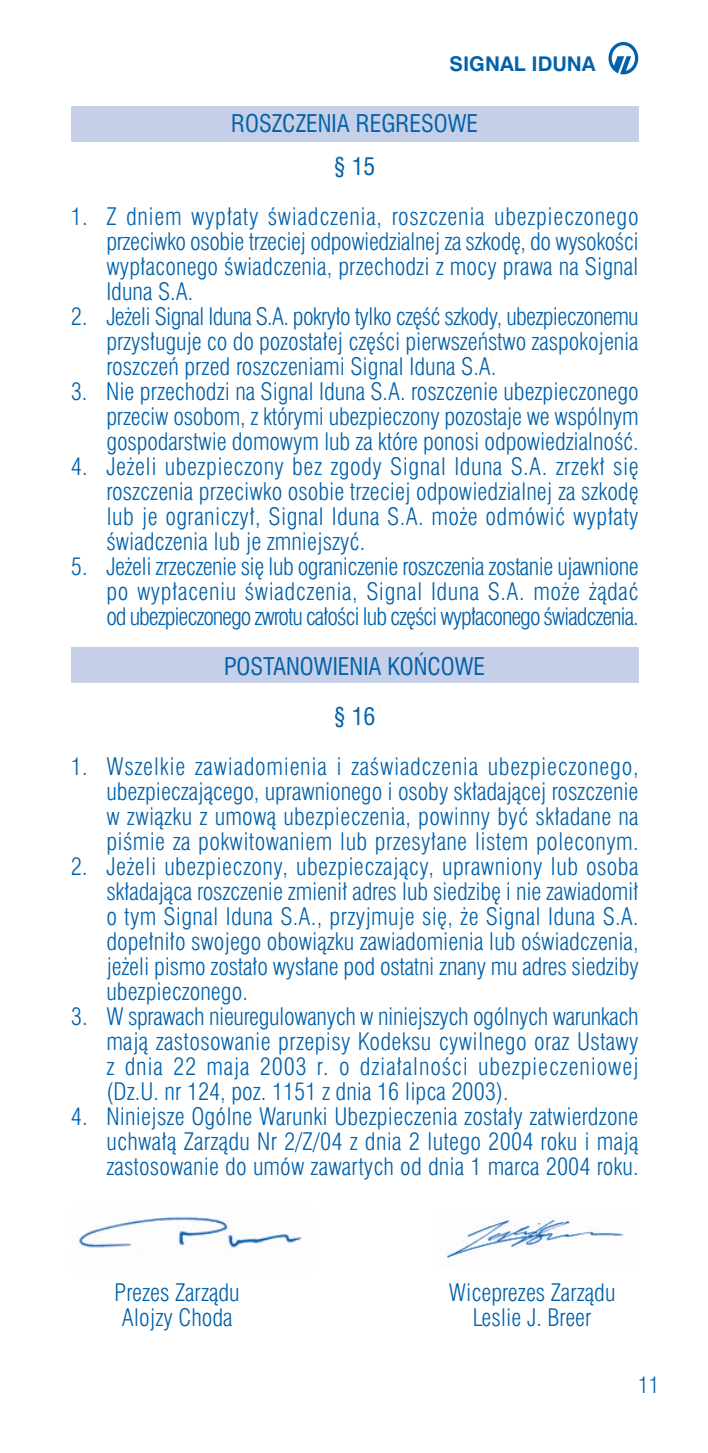
<style>
.page{position:relative;width:708px;height:1453px;background:#fff}
.page>*{position:absolute;margin:0;border:0;box-sizing:border-box;transform-origin:0 0}
.t1{font:300 condensed 23.75px/25px "Swiss 721 PL";color:#0161aa;text-align:justify}
.t2{font:condensed 23.75px/43px "Swiss 721 PL";color:#0161aa;text-align:center}
.t3{font:300 condensed 22.5px "Swiss 721 PL";color:#0161aa}
.t4{font:700 20.25px "Swiss 721 PL";color:#0161aa}
</style>
<div class="page">
<div style="left:71px;top:647px;width:567px;height:36px;background:#c5d0e8"></div>
<div style="left:71px;top:106px;width:567px;height:35px;background:#c5d0e8"></div>
<svg style="left:608px;top:42px;width:30px;height:32px"></svg>
<img style="left:77px;top:1216px;width:225px;height:33px">
<img style="left:447px;top:1216px;width:176px;height:43px">
<p class="t4" style="left:449px;top:57px;width:148px">SIGNAL IDUNA</p>
<p class="t2" style="left:231px;top:105px;width:248px">ROSZCZENIA REGRESOWE § 15</p>
<p class="t1" style="left:106px;top:207px;width:533px;text-indent:-35px">1. Z dniem wyp∏aty Êwiadczenia, roszczenia ubezpieczonego przeciwko osobie trzeciej odpowiedzialnej za szkod´, do wysokoÊci wyp∏aconego Êwiadczenia, przechodzi z mocy prawa na Signal Iduna S.A.</p>
<p class="t1" style="left:106px;top:307px;width:533px;text-indent:-35px">2. Je˝eli Signal Iduna S.A. pokry∏o tylko cz´Êç szkody, ubezpieczonemu przys∏uguje co do pozosta∏ej cz´Êci pierwszeƒstwo zaspokojenia roszczeƒ przed roszczeniami Signal Iduna S.A.</p>
<p class="t1" style="left:106px;top:382px;width:534px;text-indent:-35px">3. Nie przechodzi na Signal Iduna S.A. roszczenie ubezpieczonego przeciw osobom, z którymi ubezpieczony pozostaje we wspólnym gospodarstwie domowym lub za które ponosi odpowiedzialnoÊç.</p>
<p class="t1" style="left:106px;top:457px;width:533px;text-indent:-35px">4. Je˝eli ubezpieczony bez zgody Signal Iduna S.A. zrzek∏ si´ roszczenia przeciwko osobie trzeciej odpowiedzialnej za szkod´ lub je ograniczy∏, Signal Iduna S.A. mo˝e odmówiç wyp∏aty Êwiadczenia lub je zmniejszyç.</p>
<p class="t1" style="left:106px;top:557px;width:533px;text-indent:-35px">5. Je˝eli zrzeczenie si´ lub ograniczenie roszczenia zostanie ujawnione po wyp∏aceniu Êwiadczenia, Signal Iduna S.A. mo˝e ˝àdaç od ubezpieczonego zwrotu ca∏oÊci lub cz´Êci wyp∏aconego Êwiadczenia.</p>
<p class="t2" style="left:224px;top:644px;width:263px;line-height:50px">POSTANOWIENIA KO¡COWE § 16</p>
<p class="t1" style="left:106px;top:757px;width:533px;text-indent:-35px">1. Wszelkie zawiadomienia i zaÊwiadczenia ubezpieczonego, ubezpieczajàcego, uprawnionego i osoby sk∏adajàcej roszczenie w zwiàzku z umowà ubezpieczenia, powinny byç sk∏adane na piÊmie za pokwitowaniem lub przesy∏ane listem poleconym.</p>
<p class="t1" style="left:106px;top:857px;width:533px;text-indent:-35px">2. Je˝eli ubezpieczony, ubezpieczajàcy, uprawniony lub osoba sk∏adajàca roszczenie zmieni∏ adres lub siedzib´ i nie zawiadomi∏ o tym Signal Iduna S.A., przyjmuje si´, ˝e Signal Iduna S.A. dope∏ni∏o swojego obowiàzku zawiadomienia lub oÊwiadczenia, je˝eli pismo zosta∏o wys∏ane pod ostatni znany mu adres siedziby ubezpieczonego.</p>
<p class="t1" style="left:106px;top:1007px;width:533px;text-indent:-35px">3. W sprawach nieuregulowanych w niniejszych ogólnych warunkach majà zastosowanie przepisy Kodeksu cywilnego oraz Ustawy z dnia 22 maja 2003 r. o dzia∏alnoÊci ubezpieczeniowej (Dz.U. nr 124, poz. 1151 z dnia 16 lipca 2003).</p>
<p class="t1" style="left:106px;top:1107px;width:533px;text-indent:-35px">4. Niniejsze Ogólne Warunki Ubezpieczenia zosta∏y zatwierdzone uchwa∏à Zarzàdu Nr 2/Z/04 z dnia 2 lutego 2004 roku i majà zastosowanie do umów zawartych od dnia 1 marca 2004 roku.</p>
<p class="t1" style="left:115px;top:1282px;width:127px">Prezes Zarzàdu<br>Alojzy Choda</p>
<p class="t1" style="left:448px;top:1282px;width:168px;text-align:center">Wiceprezes Zarzàdu<br>Leslie J. Breer</p>
<p class="t3" style="left:638px;top:1377px;width:23px">11</p>
</div>
